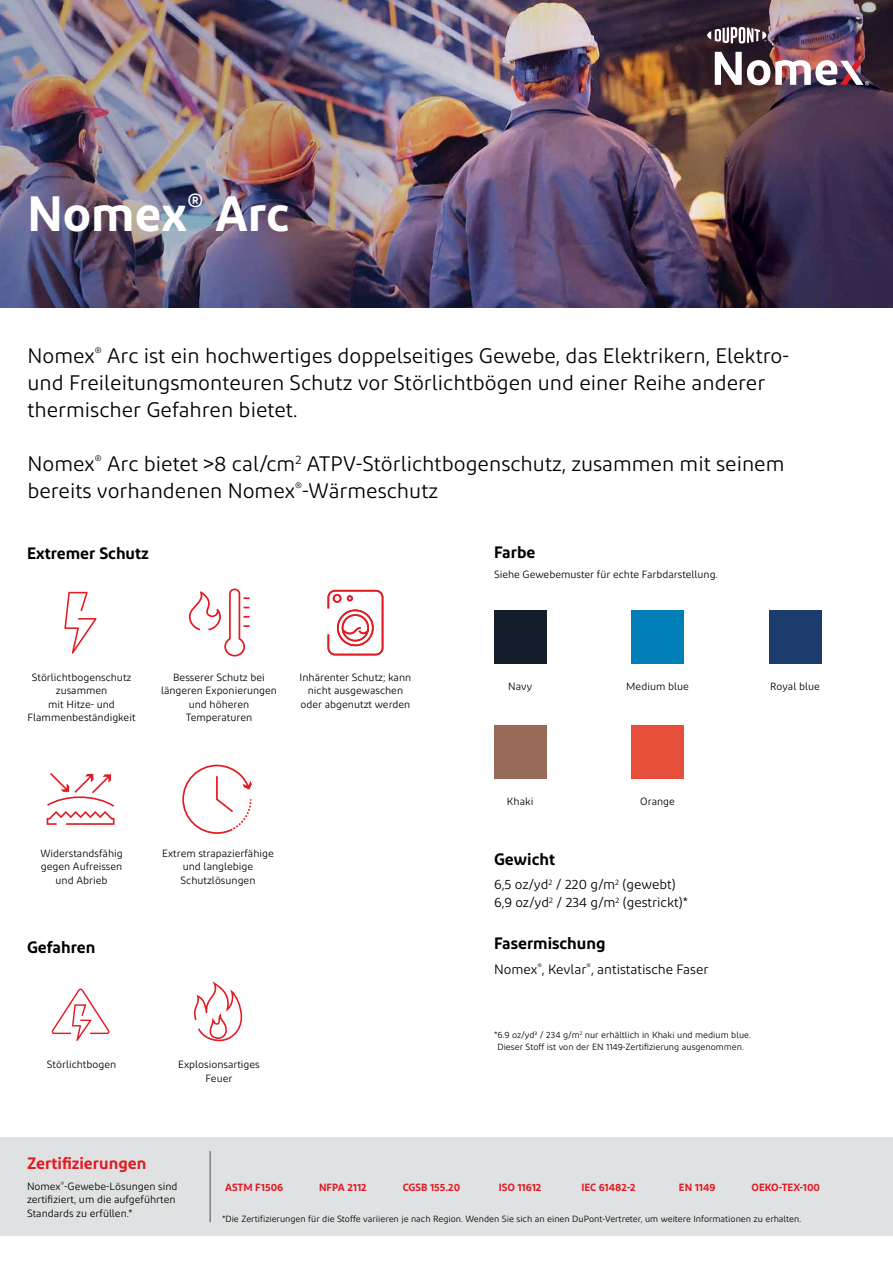
<style>
.page{position:relative;width:893px;height:1263px;background:#fff}
.page>*{position:absolute;margin:0;border:0;box-sizing:border-box;transform-origin:0 0}
.t1{font:600 49.5px "Diodrum";color:#fff}
.t2{font:21px/27px "Diodrum";color:#000}
.t3{font:600 16.5px "Diodrum";color:#000}
.t4{font:600 16.5px "Diodrum";color:#e11b22}
.t5{font:13.5px/18px "Diodrum";color:#000}
.t6{font:10.5px/13.5px "Diodrum";color:#000;text-align:center}
.t7{font:600 10.5px "Diodrum";color:#e11b22}
.t8{font:9px/12px "Diodrum";color:#000;text-align:center}
</style>
<div class="page">
<div style="left:0;top:1137px;width:893px;height:99px;background:#e0e1e2"></div>
<hr style="left:209px;top:1151px;width:2px;height:71px;background:#807f83">
<img style="left:0;top:0;width:893px;height:307px">
<div style="left:494px;top:610px;width:52px;height:54px;background:#141e2a"></div>
<div style="left:494px;top:725px;width:52px;height:54px;background:#986a58"></div>
<div style="left:631px;top:725px;width:53px;height:54px;background:#e74e39"></div>
<div style="left:769px;top:610px;width:52px;height:54px;background:#1c3c6e"></div>
<div style="left:631px;top:610px;width:53px;height:54px;background:#007eb7"></div>
<svg style="left:707px;top:27px;width:59px;height:17px"></svg>
<img style="left:715px;top:52px;width:154px;height:33px">
<svg style="left:188px;top:588px;width:61px;height:68px"></svg>
<svg style="left:64px;top:592px;width:33px;height:62px"></svg>
<svg style="left:327px;top:589px;width:57px;height:67px"></svg>
<svg style="left:182px;top:765px;width:70px;height:69px"></svg>
<svg style="left:47px;top:773px;width:68px;height:52px"></svg>
<svg style="left:51px;top:988px;width:59px;height:53px"></svg>
<svg style="left:193px;top:981px;width:49px;height:60px"></svg>
<h1 class="t1" style="left:27px;top:181px;width:264px">Nomex<sup>®</sup> Arc</h1>
<h2 class="t2" style="left:27px;top:342px;width:763px">Nomex<sup>®</sup> Arc ist ein hochwertiges doppelseitiges Gewebe, das Elektrikern, Elektro&shy;und Freileitungsmonteuren Schutz vor Störlichtbögen und einer Reihe anderer thermischer Gefahren bietet.</h2>
<h2 class="t2" style="left:27px;top:450px;width:759px">Nomex<sup>®</sup> Arc bietet &gt;8 cal/cm<sup>2</sup> ATPV-Störlichtbogenschutz, zusammen mit seinem bereits vorhandenen Nomex<sup>®</sup>-Wärmeschutz</h2>
<h3 class="t3" style="left:27px;top:542px;width:123px">Extremer Schutz</h3>
<h3 class="t3" style="left:494px;top:541px;width:43px">Farbe</h3>
<p class="t6" style="left:494px;top:567px;width:225px">Siehe Gewebemuster für echte Farbdarstellung.</p>
<p class="t6" style="left:28px;top:670px;width:110px">Störlichtbogenschutz zusammen<br>mit Hitze- und<br>Flammenbeständigkeit</p>
<p class="t6" style="left:161px;top:670px;width:118px">Besserer Schutz bei längeren Exponierungen und höheren<br>Temperaturen</p>
<p class="t6" style="left:300px;top:670px;width:113px">Inhärenter Schutz; kann nicht ausgewaschen oder abgenutzt werden</p>
<p class="t6" style="left:508px;top:679px;width:25px">Navy</p>
<p class="t6" style="left:770px;top:679px;width:51px">Royal blue</p>
<p class="t6" style="left:626px;top:679px;width:64px">Medium blue</p>
<p class="t6" style="left:507px;top:794px;width:28px">Khaki</p>
<p class="t6" style="left:640px;top:794px;width:36px">Orange</p>
<p class="t6" style="left:40px;top:846px;width:84px">Widerstandsfähig gegen Aufreissen und Abrieb</p>
<p class="t6" style="left:162px;top:846px;width:113px">Extrem strapazierfähige und langlebige<br>Schutzlösungen</p>
<h3 class="t3" style="left:494px;top:848px;width:63px">Gewicht</h3>
<p class="t5" style="left:494px;top:875px;width:196px">6,5 oz/yd<sup>2</sup> / 220 g/m<sup>2</sup> (gewebt)<br>6,9 oz/yd<sup>2</sup> / 234 g/m<sup>2</sup> (gestrickt)*</p>
<h3 class="t3" style="left:27px;top:936px;width:70px">Gefahren</h3>
<h3 class="t3" style="left:494px;top:933px;width:113px">Fasermischung</h3>
<p class="t5" style="left:494px;top:960px;width:216px">Nomex<sup>®</sup>, Kevlar<sup>®</sup>, antistatische Faser</p>
<p class="t8" style="left:494px;top:1029px;width:258px">*6.9 oz/yd² / 234 g/m<sup>2</sup> nur erhältlich in Khaki und medium blue.<br>Dieser Stoff ist von der EN 1149-Zertifizierung ausgenommen.</p>
<p class="t6" style="left:47px;top:1057px;width:71px">Störlichtbogen</p>
<p class="t6" style="left:178px;top:1057px;width:83px">Explosionsartiges<br>Feuer</p>
<h3 class="t4" style="left:27px;top:1153px;width:121px">Zertifizierungen</h3>
<p class="t6" style="left:27px;top:1179px;width:152px;text-align:left">Nomex<sup>®</sup>-Gewebe-Lösungen sind zertifiziert, um die aufgeführten<br>Standards zu erfüllen.*</p>
<p class="t7" style="left:225px;top:1180px;width:60px">ASTM F1506</p>
<p class="t7" style="left:319px;top:1180px;width:49px">NFPA 2112</p>
<p class="t7" style="left:403px;top:1180px;width:59px">CGSB 155.20</p>
<p class="t7" style="left:499px;top:1180px;width:44px">ISO 11612</p>
<p class="t7" style="left:581px;top:1180px;width:56px">IEC 61482-2</p>
<p class="t7" style="left:679px;top:1180px;width:38px">EN 1149</p>
<p class="t7" style="left:751px;top:1180px;width:70px">OEKO-TEX-100</p>
<p class="t8" style="left:222px;top:1213px;width:581px">*Die Zertifizierungen für die Stoffe variieren je nach Region. Wenden Sie sich an einen DuPont-Vertreter, um weitere Informationen zu erhalten.</p>
</div>
